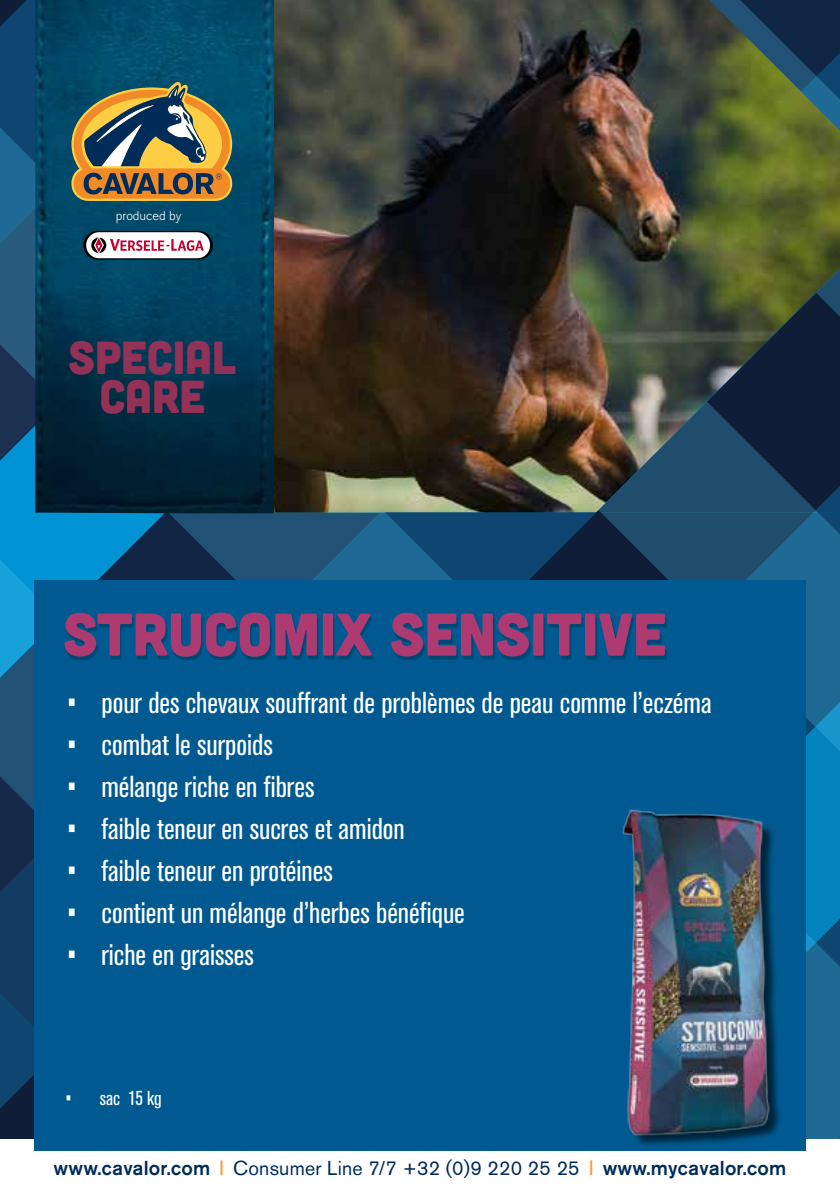
<style>
.page{position:relative;width:840px;height:1191px;background:#fff}
.page>*{position:absolute;margin:0;border:0;box-sizing:border-box;transform-origin:0 0}
.t1{font:60px "Cubano";color:#ad3b72}
.t2{font:46.2px/38.8px "Cubano";color:#933157;text-align:center}
.t3{font:condensed 30px "Akzidenz Grotesk Std";color:#fff}
.t4{font:500 20px "Akzidenz Grotesk Std";letter-spacing:.01em;color:#002c5a}
.t5{font:condensed 20px "Akzidenz Grotesk Std";color:#fff}
.t6{font:300 12.8px "Akzidenz Grotesk Std";color:#fff}
.s1{font-family:"Trade Gothic LT Std Bd Cn 20";font-weight:400;color:#f93}
.s2{font-weight:400}
</style>
<div class="page">
<img style="left:274px;top:0;width:565px;height:745px">
<svg style="left:0;top:0;width:35px;height:193px;background:#124b76"></svg>
<svg style="left:0;top:193px;width:35px;height:172px;background:#265c81"></svg>
<img style="left:0;top:365px;width:713px;height:773px">
<svg style="left:0;top:513px;width:839px;height:96px;background:#15557e"></svg>
<img style="left:35px;top:0;width:239px;height:513px">
<svg style="left:71px;top:82px;width:161px;height:119px;background:#877b54"></svg>
<svg style="left:83px;top:231px;width:130px;height:28px"></svg>
<div style="left:34px;top:580px;width:771px;height:571px;background:#005a91"></div>
<div style="left:66px;top:616px;width:600px;height:44px;background:#000;opacity:.2"></div>
<img style="left:622px;top:745px;width:217px;height:406px">
<p class="t6" style="left:116px;top:209px;width:67px">produced by</p>
<h2 class="t2" style="left:69px;top:336px;width:169px">SPECIAL<br>CARE</h2>
<h1 class="t1" style="left:63px;top:596px;width:604px">STRUCOMIX SENSITIVE</h1>
<p class="t3" style="left:67px;top:686px;width:646px">• pour des chevaux souffrant de problèmes de peau comme l’eczéma</p>
<p class="t3" style="left:67px;top:728px;width:207px">• combat le surpoids</p>
<p class="t3" style="left:67px;top:770px;width:249px">• mélange riche en fibres</p>
<p class="t3" style="left:67px;top:812px;width:339px">• faible teneur en sucres et amidon</p>
<p class="t3" style="left:67px;top:854px;width:267px">• faible teneur en protéines</p>
<p class="t3" style="left:67px;top:896px;width:399px">• contient un mélange d’herbes bénéfique</p>
<p class="t3" style="left:67px;top:938px;width:188px">• riche en graisses</p>
<p class="t5" style="left:65px;top:1087px;width:98px">• sac 15 kg</p>
<p class="t4" style="left:54px;top:1156px;width:733px">www.cavalor.com <span class="s1">|</span> <span class="s2">Consumer Line 7/7 +32 (0)9 220 25 25</span> <span class="s1">|</span> www.mycavalor.com</p>
</div>
